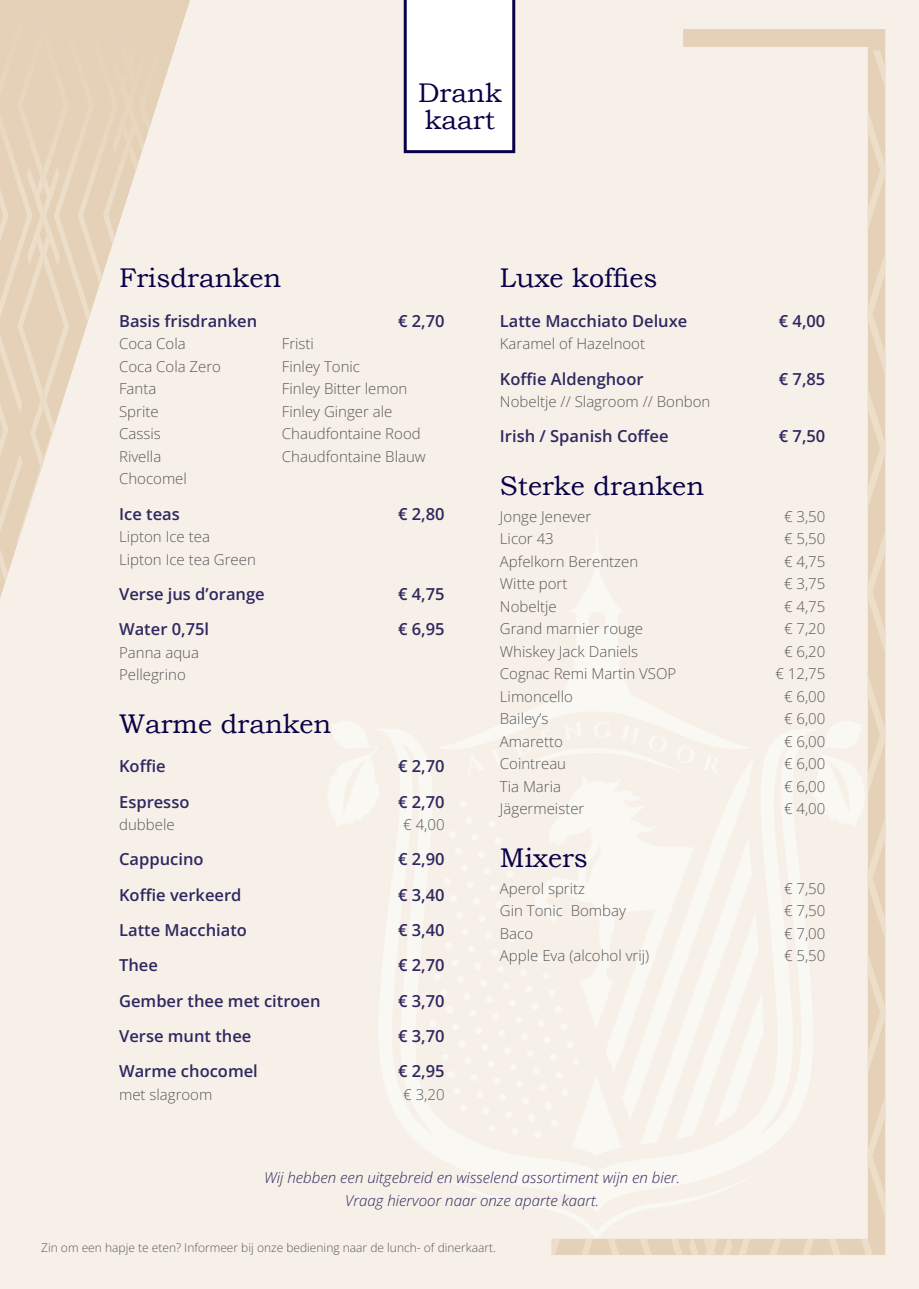
<style>
.page{position:relative;width:919px;height:1289px;background:#fff}
.page>*{position:absolute;margin:0;border:0;box-sizing:border-box;transform-origin:0 0}
.t1{font:27px/27px "Bookman Old Style";color:#090148}
.t2{font:600 16.5px "Open Sans";color:#2e2860}
.t3{font:300 15px/22.5px "Open Sans";color:#57585a}
.t4{font:italic 300 15px/22.5px "Open Sans";color:#2e2860;text-align:center}
.t5{font:300 12px "Open Sans";color:#57585a}
</style>
<div class="page">
<div style="left:0;top:0;width:918px;height:1288px;background:#f7f0e8"></div>
<svg style="left:683px;top:29px;width:202px;height:1225px"></svg>
<svg style="left:828px;top:1238px;width:12px;height:16px"></svg>
<svg style="left:802px;top:1238px;width:12px;height:16px"></svg>
<svg style="left:860px;top:1238px;width:12px;height:16px"></svg>
<svg style="left:769px;top:1238px;width:12px;height:16px"></svg>
<svg style="left:867px;top:1094px;width:18px;height:124px;background:#e8d6bf"></svg>
<svg style="left:867px;top:952px;width:18px;height:121px;background:#e8d6bf"></svg>
<svg style="left:867px;top:530px;width:18px;height:123px;background:#e8d6bf"></svg>
<svg style="left:867px;top:110px;width:18px;height:120px;background:#e8d6bf"></svg>
<svg style="left:867px;top:388px;width:18px;height:120px;background:#e8d6bf"></svg>
<svg style="left:873px;top:50px;width:12px;height:39px"></svg>
<svg style="left:867px;top:252px;width:18px;height:123px;background:#e8d6bf"></svg>
<svg style="left:0;top:0;width:190px;height:582px"></svg>
<div style="left:403px;top:0;width:112px;height:153px;background:#fff"></div>
<svg style="left:507px;top:527px;width:245px;height:195px"></svg>
<svg style="left:551px;top:1212px;width:207px;height:42px"></svg>
<svg style="left:328px;top:721px;width:47px;height:105px"></svg>
<svg style="left:375px;top:728px;width:442px;height:484px"></svg>
<svg style="left:429px;top:722px;width:334px;height:433px"></svg>
<svg style="left:812px;top:674px;width:73px;height:266px"></svg>
<h1 class="t1" style="left:418px;top:79px;width:85px">Drank kaart</h1>
<h1 class="t1" style="left:119px;top:265px;width:163px">Frisdranken</h1>
<p class="t2" style="left:119px;top:309px;width:140px">Basis frisdranken</p>
<p class="t2" style="left:398px;top:309px;width:48px">€ 2,70</p>
<p class="t3" style="left:119px;top:332px;width:103px">Coca Cola<br>Coca Cola Zero<br>Fanta<br>Sprite<br>Cassis<br>Rivella<br>Chocomel</p>
<p class="t3" style="left:282px;top:332px;width:145px">Fristi<br>Finley Tonic<br>Finley Bitter lemon<br>Finley Ginger ale<br>Chaudfontaine Rood<br>Chaudfontaine Blauw</p>
<p class="t2" style="left:119px;top:502px;width:62px">Ice teas</p>
<p class="t2" style="left:398px;top:502px;width:48px">€ 2,80</p>
<p class="t3" style="left:119px;top:525px;width:138px">Lipton Ice tea<br>Lipton Ice tea Green</p>
<p class="t2" style="left:119px;top:582px;width:147px">Verse jus d’orange</p>
<p class="t2" style="left:398px;top:582px;width:48px">€ 4,75</p>
<p class="t2" style="left:119px;top:618px;width:92px">Water 0,75l</p>
<p class="t2" style="left:398px;top:618px;width:48px">€ 6,95</p>
<p class="t3" style="left:119px;top:640px;width:81px">Panna aqua<br>Pellegrino</p>
<h1 class="t1" style="left:119px;top:710px;width:214px">Warme dranken</h1>
<p class="t2" style="left:119px;top:755px;width:48px">Koffie</p>
<p class="t2" style="left:398px;top:755px;width:48px">€ 2,70</p>
<p class="t2" style="left:119px;top:790px;width:72px">Espresso</p>
<p class="t2" style="left:398px;top:790px;width:48px">€ 2,70</p>
<p class="t3" style="left:119px;top:813px;width:57px">dubbele</p>
<p class="t3" style="left:403px;top:813px;width:43px">€ 4,00</p>
<p class="t2" style="left:119px;top:848px;width:86px">Cappucino</p>
<p class="t2" style="left:398px;top:848px;width:48px">€ 2,90</p>
<p class="t2" style="left:119px;top:883px;width:124px">Koffie verkeerd</p>
<p class="t2" style="left:398px;top:883px;width:48px">€ 3,40</p>
<p class="t2" style="left:119px;top:918px;width:129px">Latte Macchiato</p>
<p class="t2" style="left:398px;top:918px;width:48px">€ 3,40</p>
<p class="t2" style="left:119px;top:954px;width:40px">Thee</p>
<p class="t2" style="left:398px;top:954px;width:48px">€ 2,70</p>
<p class="t2" style="left:119px;top:989px;width:203px">Gember thee met citroen</p>
<p class="t2" style="left:398px;top:989px;width:48px">€ 3,70</p>
<p class="t2" style="left:119px;top:1024px;width:134px">Verse munt thee</p>
<p class="t2" style="left:398px;top:1024px;width:48px">€ 3,70</p>
<p class="t2" style="left:119px;top:1059px;width:140px">Warme chocomel</p>
<p class="t2" style="left:398px;top:1059px;width:48px">€ 2,95</p>
<p class="t3" style="left:119px;top:1082px;width:95px">met slagroom</p>
<p class="t3" style="left:403px;top:1082px;width:43px">€ 3,20</p>
<h1 class="t1" style="left:500px;top:265px;width:159px">Luxe koffies</h1>
<p class="t2" style="left:500px;top:309px;width:189px">Latte Macchiato Deluxe</p>
<p class="t2" style="left:778px;top:309px;width:48px">€ 4,00</p>
<p class="t3" style="left:500px;top:332px;width:147px">Karamel of Hazelnoot</p>
<p class="t2" style="left:500px;top:367px;width:145px">Koffie Aldenghoor</p>
<p class="t2" style="left:778px;top:367px;width:48px">€ 7,85</p>
<p class="t3" style="left:500px;top:390px;width:212px">Nobeltje // Slagroom // Bonbon</p>
<p class="t2" style="left:500px;top:425px;width:170px">Irish / Spanish Coffee</p>
<p class="t2" style="left:778px;top:425px;width:48px">€ 7,50</p>
<h1 class="t1" style="left:500px;top:472px;width:206px">Sterke dranken</h1>
<p class="t3" style="left:500px;top:504px;width:93px">Jonge Jenever</p>
<p class="t3" style="left:784px;top:504px;width:43px">€ 3,50</p>
<p class="t3" style="left:500px;top:527px;width:55px">Licor 43</p>
<p class="t3" style="left:784px;top:527px;width:43px">€ 5,50</p>
<p class="t3" style="left:500px;top:549px;width:140px">Apfelkorn Berentzen</p>
<p class="t3" style="left:784px;top:549px;width:43px">€ 4,75</p>
<p class="t3" style="left:500px;top:572px;width:69px">Witte port</p>
<p class="t3" style="left:784px;top:572px;width:43px">€ 3,75</p>
<p class="t3" style="left:500px;top:594px;width:58px">Nobeltje</p>
<p class="t3" style="left:784px;top:594px;width:43px">€ 4,75</p>
<p class="t3" style="left:500px;top:617px;width:145px">Grand marnier rouge</p>
<p class="t3" style="left:784px;top:617px;width:43px">€ 7,20</p>
<p class="t3" style="left:500px;top:639px;width:140px">Whiskey Jack Daniels</p>
<p class="t3" style="left:784px;top:639px;width:43px">€ 6,20</p>
<p class="t3" style="left:500px;top:662px;width:178px">Cognac Remi Martin VSOP</p>
<p class="t3" style="left:775px;top:662px;width:51px">€ 12,75</p>
<p class="t3" style="left:500px;top:684px;width:74px">Limoncello</p>
<p class="t3" style="left:784px;top:684px;width:43px">€ 6,00</p>
<p class="t3" style="left:500px;top:707px;width:50px">Bailey’s</p>
<p class="t3" style="left:784px;top:707px;width:43px">€ 6,00</p>
<p class="t3" style="left:500px;top:729px;width:65px">Amaretto</p>
<p class="t3" style="left:784px;top:729px;width:43px">€ 6,00</p>
<p class="t3" style="left:500px;top:752px;width:68px">Cointreau</p>
<p class="t3" style="left:784px;top:752px;width:43px">€ 6,00</p>
<p class="t3" style="left:500px;top:774px;width:63px">Tia Maria</p>
<p class="t3" style="left:784px;top:774px;width:43px">€ 6,00</p>
<p class="t3" style="left:500px;top:797px;width:86px">Jägermeister</p>
<p class="t3" style="left:784px;top:797px;width:43px">€ 4,00</p>
<h1 class="t1" style="left:500px;top:844px;width:90px">Mixers</h1>
<p class="t3" style="left:500px;top:876px;width:87px">Aperol spritz</p>
<p class="t3" style="left:784px;top:876px;width:43px">€ 7,50</p>
<p class="t3" style="left:500px;top:899px;width:128px">Gin Tonic Bombay</p>
<p class="t3" style="left:784px;top:899px;width:43px">€ 7,50</p>
<p class="t3" style="left:500px;top:921px;width:35px">Baco</p>
<p class="t3" style="left:784px;top:921px;width:43px">€ 7,00</p>
<p class="t3" style="left:500px;top:944px;width:151px">Apple Eva (alcohol vrij)</p>
<p class="t3" style="left:784px;top:944px;width:43px">€ 5,50</p>
<p class="t4" style="left:264px;top:1165px;width:417px">Wij hebben een uitgebreid en wisselend assortiment wijn en bier.<br>Vraag hiervoor naar onze aparte kaart.</p>
<p class="t5" style="left:41px;top:1239px;width:456px">Zin om een hapje te eten? Informeer bij onze bediening naar de lunch- of dinerkaart.</p>
</div>
